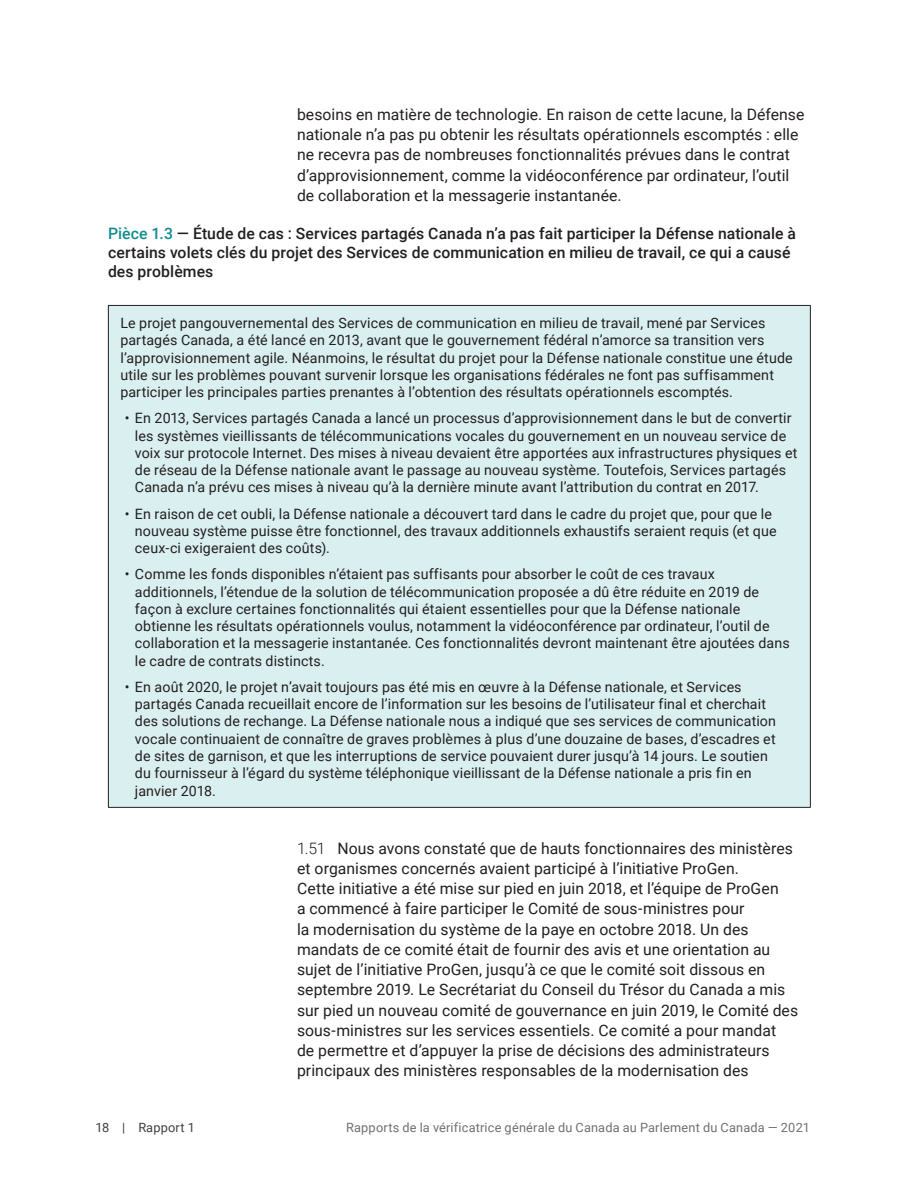
<style>
.page{position:relative;width:918px;height:1188px;background:#fff}
.page>*{position:absolute;margin:0;border:0;box-sizing:border-box;transform-origin:0 0}
.t1{font:15.75px/20.2px "Roboto";letter-spacing:.005em;color:#231f20}
.t2{font:500 15.75px/18.8px "Roboto";letter-spacing:.005em;color:#231f20}
.t3{font:14.25px/17.2px "Roboto";letter-spacing:.01em;color:#231f20}
.t4{font:12.75px "Roboto";letter-spacing:.015em;color:#707071}
.t5{font:12.75px "Roboto";letter-spacing:.015em;color:#413f41}
.s1{color:#138c8f}
.s2{font-weight:300}
</style>
<div class="page">
<div style="left:108px;top:305px;width:702px;height:502px;background:#daeff0"></div>
<hr style="left:108px;top:305px;width:703px;height:1px;background:#231f20">
<hr style="left:108px;top:306px;width:1px;height:501px;background:#231f20">
<hr style="left:810px;top:306px;width:1px;height:501px;background:#231f20">
<hr style="left:108px;top:807px;width:703px;height:1px;background:#231f20">
<p class="t1" style="left:297px;top:104px;width:509px">besoins en matière de technologie. En raison de cette lacune, la Défense nationale n’a pas pu obtenir les résultats opérationnels escomptés : elle ne recevra pas de nombreuses fonctionnalités prévues dans le contrat d’approvisionnement, comme la vidéoconférence par ordinateur, l’outil de collaboration et la messagerie instantanée.</p>
<p class="t2" style="left:108px;top:224px;width:690px"><span class="s1">Pièce 1.3</span> — Étude de cas : Services partagés Canada n’a pas fait participer la Défense nationale à certains volets clés du projet des Services de communication en milieu de travail, ce qui a causé des problèmes</p>
<p class="t3" style="left:120px;top:314px;width:674px">Le projet pangouvernemental des Services de communication en milieu de travail, mené par Services partagés Canada, a été lancé en 2013, avant que le gouvernement fédéral n’amorce sa transition vers l’approvisionnement agile. Néanmoins, le résultat du projet pour la Défense nationale constitue une étude utile sur les problèmes pouvant survenir lorsque les organisations fédérales ne font pas suffisamment participer les principales parties prenantes à l’obtention des résultats opérationnels escomptés.</p>
<p class="t3" style="left:135px;top:409px;width:664px;text-indent:-10px">• En 2013, Services partagés Canada a lancé un processus d’approvisionnement dans le but de convertir les systèmes vieillissants de télécommunications vocales du gouvernement en un nouveau service de voix sur protocole Internet. Des mises à niveau devaient être apportées aux infrastructures physiques et de réseau de la Défense nationale avant le passage au nouveau système. Toutefois, Services partagés Canada n’a prévu ces mises à niveau qu’à la dernière minute avant l’attribution du contrat en 2017.</p>
<p class="t3" style="left:135px;top:504px;width:643px;text-indent:-10px">• En raison de cet oubli, la Défense nationale a découvert tard dans le cadre du projet que, pour que le nouveau système puisse être fonctionnel, des travaux additionnels exhaustifs seraient requis (et que ceux-ci exigeraient des coûts).</p>
<p class="t3" style="left:135px;top:565px;width:656px;text-indent:-10px">• Comme les fonds disponibles n’étaient pas suffisants pour absorber le coût de ces travaux additionnels, l’étendue de la solution de télécommunication proposée a dû être réduite en 2019 de façon à exclure certaines fonctionnalités qui étaient essentielles pour que la Défense nationale obtienne les résultats opérationnels voulus, notamment la vidéoconférence par ordinateur, l’outil de collaboration et la messagerie instantanée. Ces fonctionnalités devront maintenant être ajoutées dans le cadre de contrats distincts.</p>
<p class="t3" style="left:135px;top:678px;width:643px;text-indent:-10px">• En août 2020, le projet n’avait toujours pas été mis en œuvre à la Défense nationale, et Services partagés Canada recueillait encore de l’information sur les besoins de l’utilisateur final et cherchait des solutions de rechange. La Défense nationale nous a indiqué que ses services de communication vocale continuaient de connaître de graves problèmes à plus d’une douzaine de bases, d’escadres et de sites de garnison, et que les interruptions de service pouvaient durer jusqu’à 14 jours. Le soutien du fournisseur à l’égard du système téléphonique vieillissant de la Défense nationale a pris fin en janvier 2018.</p>
<p class="t1" style="left:297px;top:837px;width:503px"><span class="s2">1.51</span> Nous avons constaté que de hauts fonctionnaires des ministères et organismes concernés avaient participé à l’initiative ProGen.<br>Cette initiative a été mise sur pied en juin 2018, et l’équipe de ProGen<br>a commencé à faire participer le Comité de sous-ministres pour<br>la modernisation du système de la paye en octobre 2018. Un des mandats de ce comité était de fournir des avis et une orientation au sujet de l’initiative ProGen, jusqu’à ce que le comité soit dissous en septembre 2019. Le Secrétariat du Conseil du Trésor du Canada a mis sur pied un nouveau comité de gouvernance en juin 2019, le Comité des sous-ministres sur les services essentiels. Ce comité a pour mandat<br>de permettre et d’appuyer la prise de décisions des administrateurs principaux des ministères responsables de la modernisation des</p>
<p class="t5" style="left:95px;top:1119px;width:101px">18 | Rapport 1</p>
<p class="t4" style="left:346px;top:1119px;width:465px">Rapports de la vérificatrice générale du Canada au Parlement du Canada — 2021</p>
</div>
